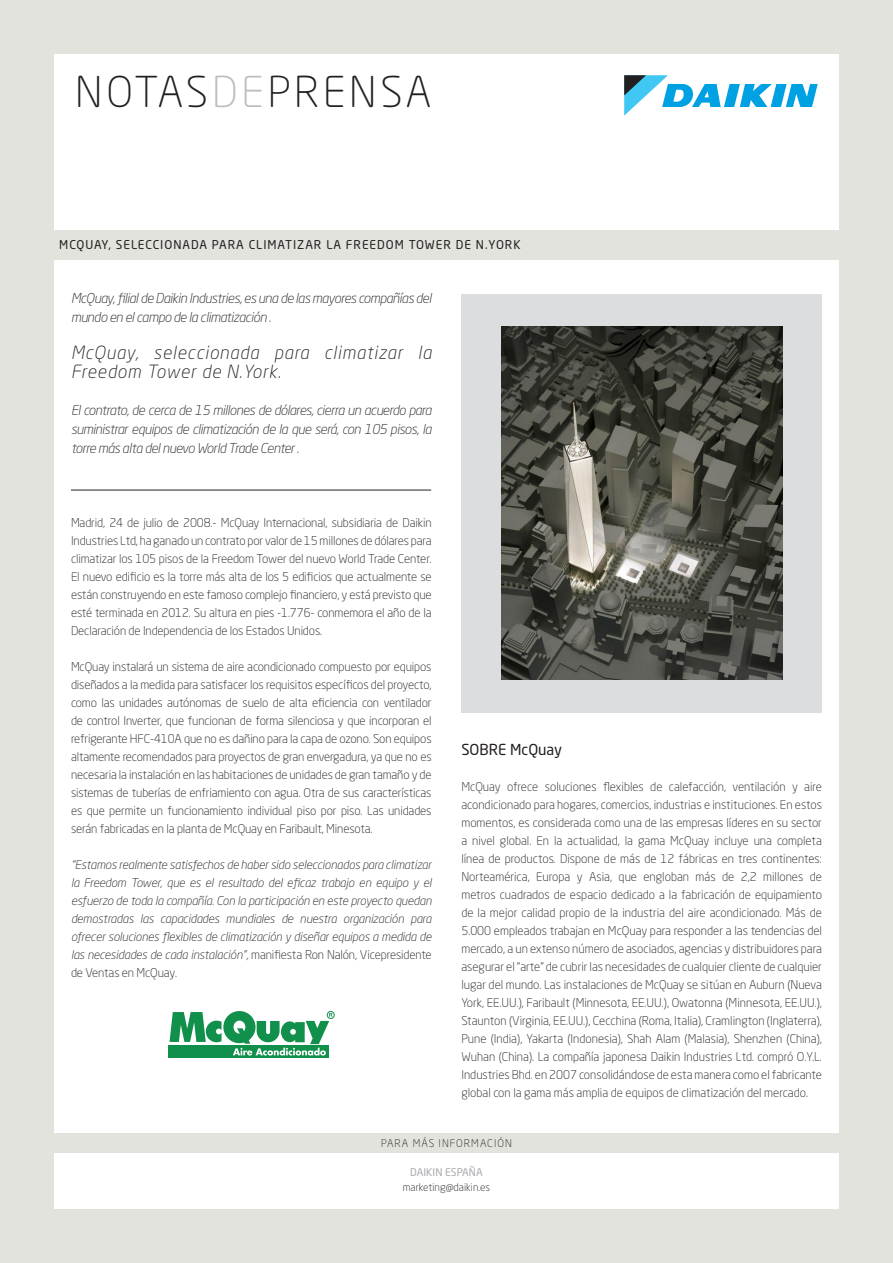
<style>
.page{position:relative;width:893px;height:1263px;background:#e3e3de}
.page>*{position:absolute;margin:0;border:0;box-sizing:border-box;transform-origin:0 0}
.t1{font:300 42px "Neo Sans Std";letter-spacing:.09em;color:#231f20}
.t2{font:italic 300 18px/18.8px "Neo Sans Std";letter-spacing:.05em;color:#231f20}
.t3{font:15px "Neo Sans Std";color:#231f20}
.t4{font:italic 300 13.5px/18.8px "Neo Sans Std";letter-spacing:-.03em;color:#231f20}
.t5{font:300 12px/18px "Neo Sans Std";letter-spacing:-.01em;color:#231f20;text-align:justify}
.t6{font:italic 300 12px/18px "Neo Sans Std";letter-spacing:-.01em;color:#231f20;text-align:justify}
.t7{font:12px "Neo Sans Std";letter-spacing:.08em;color:#231f20}
.t8{font:300 10.5px "Neo Sans Std";color:#231f20}
.t9{font:300 10.5px "Neo Sans Std";letter-spacing:.1em;color:#231f20}
.t10{font:10.5px "Neo Sans Std";color:#a8a9ad}
.s1{color:#bcbdc0}
.s2{font-style:normal}
</style>
<div class="page">
<div style="left:54px;top:54px;width:785px;height:1155px;background:#fff"></div>
<div style="left:28px;top:230px;width:848px;height:29px;background:#e3e3de"></div>
<div style="left:0;top:1133px;width:893px;height:20px;background:#e3e3de"></div>
<svg style="left:624px;top:75px;width:194px;height:41px"></svg>
<hr style="left:71px;top:490px;width:360px;height:1px;background:#231f20">
<div style="left:461px;top:294px;width:361px;height:418px;background:#dcdddf"></div>
<div style="left:327px;top:1011px;width:8px;height:8px;border:1px solid #11904b;border-radius:50%"></div>
<svg style="left:168px;top:1045px;width:161px;height:13px"></svg>
<svg style="left:170px;top:1011px;width:163px;height:44px"></svg>
<img style="left:501px;top:327px;width:281px;height:353px">
<h1 class="t1" style="left:75px;top:67px;width:358px">NOTAS<span class="s1">DE</span>PRENSA</h1>
<p class="t7" style="left:59px;top:237px;width:463px">MCQUAY, SELECCIONADA PARA CLIMATIZAR LA FREEDOM TOWER DE N.YORK</p>
<p class="t4" style="left:71px;top:288px;width:362px">McQuay, filial de Daikin Industries, es una de las mayores compañías del mundo en el campo de la climatización .</p>
<h2 class="t2" style="left:71px;top:343px;width:362px">McQuay, seleccionada para climatizar la<br>Freedom Tower de N.York.</h2>
<p class="t4" style="left:71px;top:401px;width:362px;text-align:justify">El contrato, de cerca de 15 millones de dólares, cierra un acuerdo para suministrar equipos de climatización de la que será, con 105 pisos, la torre más alta del nuevo World Trade Center .</p>
<p class="t5" style="left:71px;top:514px;width:362px">Madrid, 24 de julio de 2008.- McQuay Internacional, subsidiaria de Daikin Industries Ltd, ha ganado un contrato por valor de 15 millones de dólares para climatizar los 105 pisos de la Freedom Tower del nuevo World Trade Center.<br>El nuevo edificio es la torre más alta de los 5 edificios que actualmente se están construyendo en este famoso complejo financiero, y está previsto que esté terminada en 2012. Su altura en pies -1.776- conmemora el año de la Declaración de Independencia de los Estados Unidos.</p>
<p class="t5" style="left:71px;top:658px;width:362px">McQuay instalará un sistema de aire acondicionado compuesto por equipos diseñados a la medida para satisfacer los requisitos específicos del proyecto, como las unidades autónomas de suelo de alta eficiencia con ventilador de control Inverter, que funcionan de forma silenciosa y que incorporan el refrigerante HFC-410A que no es dañino para la capa de ozono. Son equipos altamente recomendados para proyectos de gran envergadura, ya que no es necesaria la instalación en las habitaciones de unidades de gran tamaño y de sistemas de tuberías de enfriamiento con agua. Otra de sus características es que permite un funcionamiento individual piso por piso. Las unidades serán fabricadas en la planta de McQuay en Faribault, Minesota.</p>
<p class="t6" style="left:71px;top:856px;width:362px">“Estamos realmente satisfechos de haber sido seleccionados para climatizar la Freedom Tower, que es el resultado del eficaz trabajo en equipo y el esfuerzo de toda la compañía. Con la participación en este proyecto quedan demostradas las capacidades mundiales de nuestra organización para ofrecer soluciones flexibles de climatización y diseñar equipos a medida de las necesidades de cada instalación”, <span class="s2">manifiesta Ron Nalón, Vicepresidente de Ventas en McQuay.</span></p>
<p class="t3" style="left:461px;top:740px;width:102px">SOBRE McQuay</p>
<p class="t5" style="left:461px;top:777px;width:362px">McQuay ofrece soluciones flexibles de calefacción, ventilación y aire acondicionado para hogares, comercios, industrias e instituciones. En estos momentos, es considerada como una de las empresas líderes en su sector a nivel global. En la actualidad, la gama McQuay incluye una completa línea de productos. Dispone de más de 12 fábricas en tres continentes:<br>Norteamérica, Europa y Asia, que engloban más de 2,2 millones de metros cuadrados de espacio dedicado a la fabricación de equipamiento de la mejor calidad propio de la industria del aire acondicionado. Más de 5.000 empleados trabajan en McQuay para responder a las tendencias del mercado, a un extenso número de asociados, agencias y distribuidores para asegurar el “arte” de cubrir las necesidades de cualquier cliente de cualquier lugar del mundo. Las instalaciones de McQuay se sitúan en Auburn (Nueva York, EE.UU.), Faribault (Minnesota, EE.UU.), Owatonna (Minnesota, EE.UU.), Staunton (Virginia, EE.UU.), Cecchina (Roma, Italia), Cramlington (Inglaterra), Pune (India), Yakarta (Indonesia), Shah Alam (Malasia), Shenzhen (China), Wuhan (China). La compañía japonesa Daikin Industries Ltd. compró O.Y.L.<br>Industries Bhd. en 2007 consolidándose de esta manera como el fabricante global con la gama más amplia de equipos de climatización del mercado.</p>
<p class="t9" style="left:381px;top:1137px;width:132px">PARA MÁS INFORMACIÓN</p>
<p class="t10" style="left:410px;top:1165px;width:74px">DAIKIN ESPAÑA</p>
<p class="t8" style="left:403px;top:1180px;width:89px">marketing@daikin.es</p>
</div>
